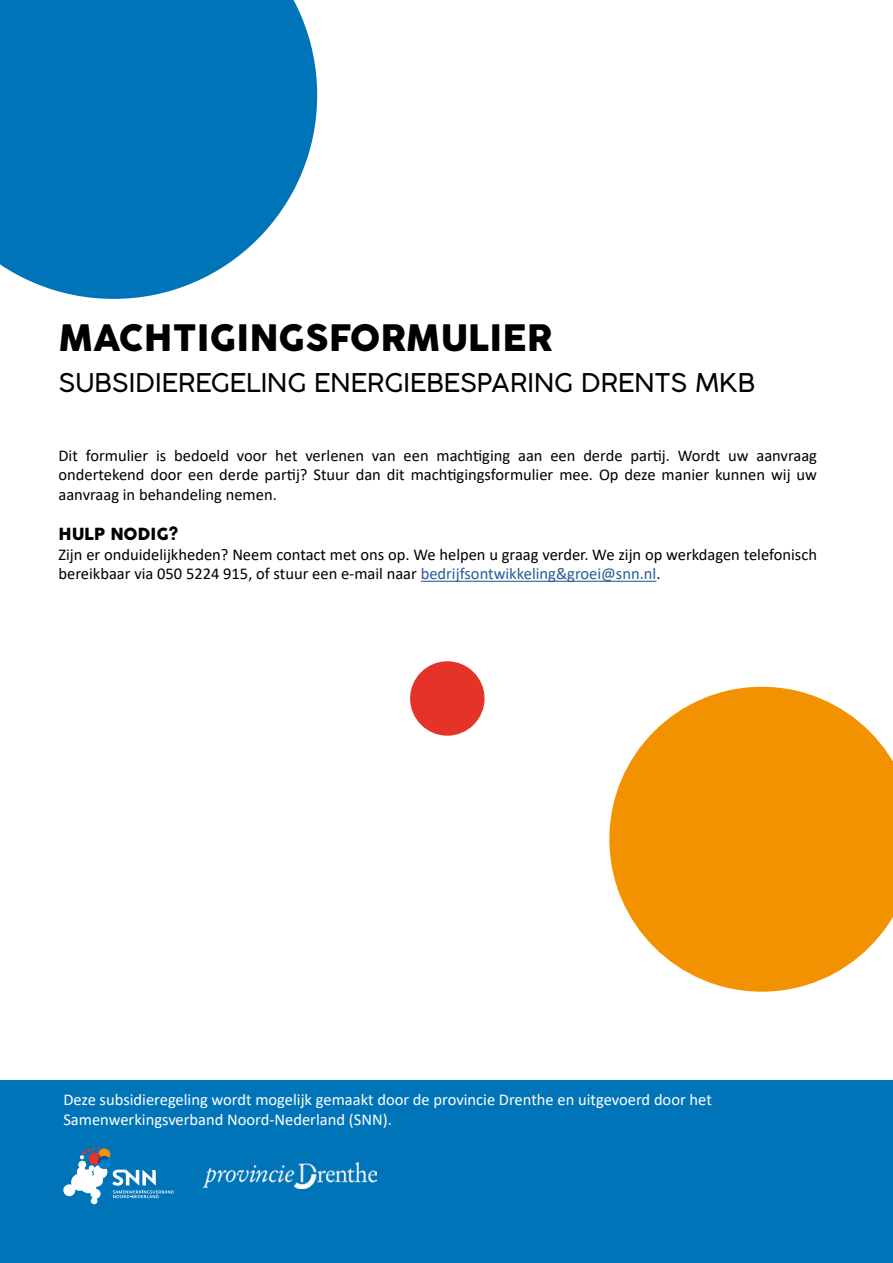
<style>
.page{position:relative;width:893px;height:1263px;background:#fff}
.page>*{position:absolute;margin:0;border:0;box-sizing:border-box;transform-origin:0 0}
.Documenttitel_H1{font:36px "Cocogoose Pro";color:#000}
.H1_Titel_subsidie{font:300 25.5px "Cocogoose Pro";color:#000}
.Paragraaf{font:16.5px/19.8px "Calibri";color:#000;text-align:justify}
.Paragraaf-2{font:16.5px "Calibri";color:#fff}
.Tussenkop_H2{font:16.5px "Cocogoose Pro";color:#000}
.s1{color:#275b9b}
</style>
<div class="page">
<div style="left:410px;top:661px;width:75px;height:75px;background:#e63329;border-radius:50%"></div>
<svg style="left:0;top:0;width:317px;height:299px;background:#1d83c0"></svg>
<svg style="left:609px;top:687px;width:284px;height:305px;fill:#f39200"></svg>
<hr style="left:421px;top:581px;width:235px;height:1px;background:#275b9b">
<div style="left:1px;top:1081px;width:892px;height:182px;background:#0074b8"></div>
<svg style="left:63px;top:1147px;width:111px;height:57px"></svg>
<img style="left:203px;top:1163px;width:174px;height:25px">
<h1 class="Documenttitel_H1" style="left:58px;top:313px;width:495px">MACHTIGINGSFORMULIER</h1>
<p class="H1_Titel_subsidie" style="left:58px;top:365px;width:698px">SUBSIDIEREGELING ENERGIEBESPARING DRENTS MKB</p>
<p class="Paragraaf" style="left:58px;top:445px;width:760px">Dit formulier is bedoeld voor het verlenen van een machtiging aan een derde partij. Wordt uw aanvraag ondertekend door een derde partij? Stuur dan dit machtigingsformulier mee. Op deze manier kunnen wij uw aanvraag in behandeling nemen.</p>
<h2 class="Tussenkop_H2" style="left:58px;top:523px;width:121px">HULP NODIG?</h2>
<p class="Paragraaf" style="left:58px;top:544px;width:760px">Zijn er onduidelijkheden? Neem contact met ons op. We helpen u graag verder. We zijn op werkdagen telefonisch bereikbaar via 050 5224 915, of stuur een e-mail naar <span class="s1">bedrijfsontwikkeling&amp;groei@snn.nl</span>.</p>
<p class="Paragraaf-2" style="left:63px;top:1088px;width:650px">Deze subsidieregeling wordt mogelijk gemaakt door de provincie Drenthe en uitgevoerd door het</p>
<p class="Paragraaf-2" style="left:63px;top:1108px;width:330px">Samenwerkingsverband Noord-Nederland (SNN).</p>
</div>
